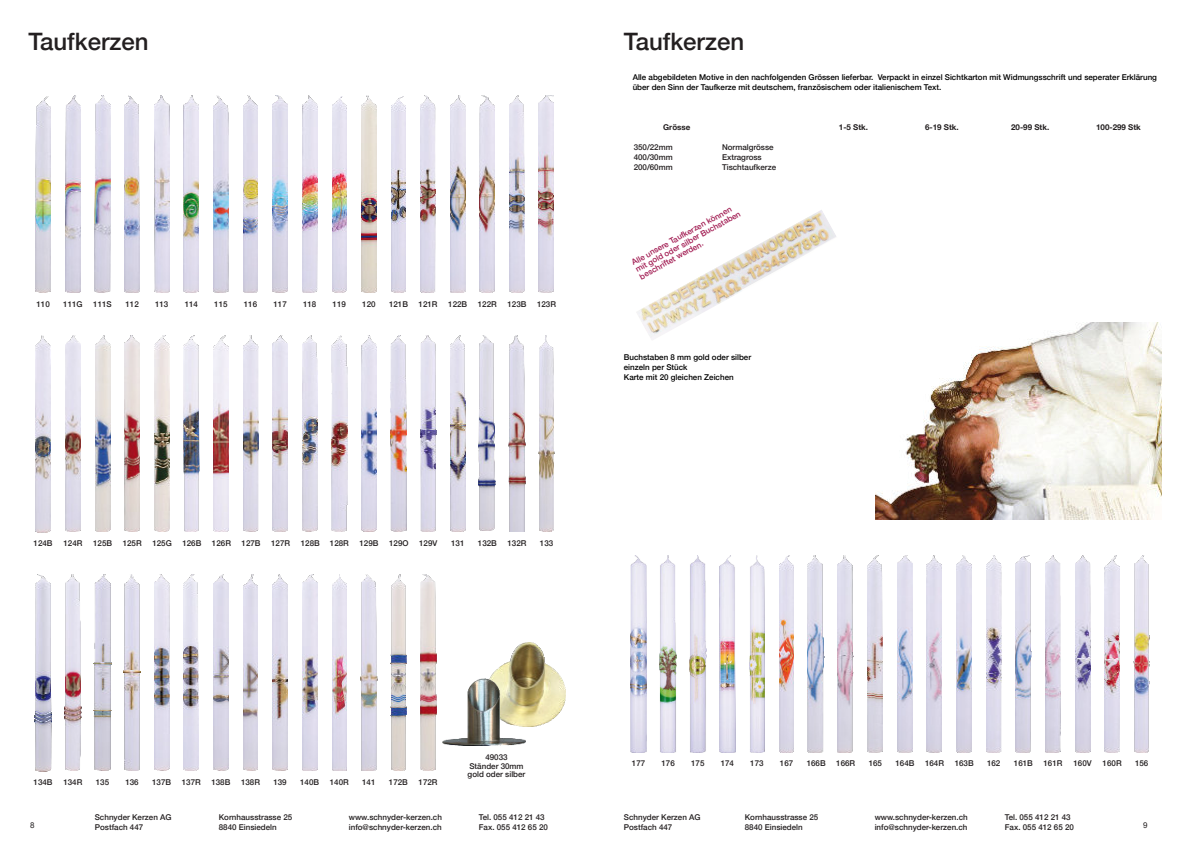
<style>
.page{position:relative;width:1191px;height:842px;background:#fff}
.page>*{position:absolute;margin:0;border:0;box-sizing:border-box;transform-origin:0 0}
.t1{font:500 24px "Helvetica Neue";color:#231f20}
.t2{font:500 8px/10px "Helvetica Neue";color:#231f20}
.t3{font:500 8px/10px "Helvetica Neue";color:#000}
.t4{font:500 8px/8.2px "Helvetica Neue";color:#a21d53}
.t5{font:700 8px "Helvetica Neue";color:#231f20}
.t6{font:8px "Arial";color:#231f20}
</style>
<div class="page">
<img style="left:35px;top:575px;width:17px;height:196px">
<img style="left:36px;top:336px;width:15px;height:196px">
<img style="left:35px;top:96px;width:15px;height:197px">
<img style="left:65px;top:96px;width:16px;height:197px">
<img style="left:95px;top:96px;width:15px;height:196px">
<img style="left:125px;top:96px;width:15px;height:197px">
<img style="left:154px;top:96px;width:15px;height:197px">
<img style="left:184px;top:96px;width:15px;height:197px">
<img style="left:214px;top:96px;width:15px;height:197px">
<img style="left:243px;top:96px;width:15px;height:197px">
<img style="left:273px;top:96px;width:14px;height:197px">
<img style="left:302px;top:96px;width:15px;height:197px">
<img style="left:332px;top:96px;width:15px;height:197px">
<img style="left:361px;top:96px;width:15px;height:197px">
<img style="left:391px;top:96px;width:15px;height:197px">
<img style="left:420px;top:96px;width:16px;height:197px">
<img style="left:450px;top:96px;width:15px;height:197px">
<img style="left:480px;top:96px;width:15px;height:197px">
<img style="left:509px;top:96px;width:15px;height:197px">
<img style="left:538px;top:96px;width:16px;height:196px">
<img style="left:65px;top:335px;width:16px;height:197px">
<img style="left:95px;top:335px;width:15px;height:197px">
<img style="left:125px;top:335px;width:15px;height:197px">
<img style="left:154px;top:335px;width:15px;height:197px">
<img style="left:184px;top:335px;width:15px;height:197px">
<img style="left:214px;top:335px;width:14px;height:197px">
<img style="left:243px;top:336px;width:15px;height:196px">
<img style="left:273px;top:336px;width:15px;height:196px">
<img style="left:302px;top:335px;width:15px;height:197px">
<img style="left:332px;top:335px;width:15px;height:197px">
<img style="left:361px;top:335px;width:16px;height:197px">
<img style="left:391px;top:335px;width:15px;height:197px">
<img style="left:420px;top:335px;width:16px;height:197px">
<img style="left:450px;top:335px;width:15px;height:197px">
<img style="left:478px;top:335px;width:17px;height:195px">
<img style="left:509px;top:335px;width:16px;height:197px">
<img style="left:538px;top:335px;width:17px;height:197px">
<img style="left:64px;top:574px;width:18px;height:197px">
<img style="left:94px;top:574px;width:17px;height:197px">
<img style="left:124px;top:574px;width:16px;height:197px">
<img style="left:154px;top:574px;width:15px;height:197px">
<img style="left:184px;top:574px;width:15px;height:197px">
<img style="left:214px;top:574px;width:14px;height:197px">
<img style="left:243px;top:574px;width:15px;height:197px">
<img style="left:273px;top:574px;width:15px;height:197px">
<img style="left:302px;top:574px;width:15px;height:197px">
<img style="left:332px;top:574px;width:14px;height:197px">
<img style="left:360px;top:574px;width:17px;height:197px">
<img style="left:390px;top:574px;width:16px;height:197px">
<img style="left:420px;top:574px;width:16px;height:197px">
<img style="left:486px;top:642px;width:79px;height:85px">
<img style="left:442px;top:679px;width:83px;height:67px">
<img style="left:875px;top:323px;width:286px;height:197px">
<img style="left:631px;top:555px;width:15px;height:197px">
<img style="left:659px;top:555px;width:18px;height:197px">
<img style="left:689px;top:555px;width:17px;height:197px">
<img style="left:719px;top:555px;width:16px;height:197px">
<img style="left:749px;top:555px;width:16px;height:197px">
<img style="left:779px;top:555px;width:15px;height:197px">
<img style="left:808px;top:555px;width:16px;height:197px">
<img style="left:837px;top:555px;width:17px;height:197px">
<img style="left:868px;top:555px;width:15px;height:197px">
<img style="left:897px;top:555px;width:15px;height:197px">
<img style="left:927px;top:555px;width:15px;height:197px">
<img style="left:956px;top:555px;width:15px;height:197px">
<img style="left:986px;top:555px;width:15px;height:197px">
<img style="left:1015px;top:555px;width:16px;height:197px">
<img style="left:1045px;top:555px;width:15px;height:197px">
<img style="left:1075px;top:555px;width:15px;height:197px">
<img style="left:1104px;top:555px;width:15px;height:197px">
<img style="left:1133px;top:555px;width:17px;height:197px">
<img style="left:636px;top:210px;width:200px;height:130px">
<h1 class="t1" style="left:28px;top:27px;width:122px">Taufkerzen</h1>
<p class="t2" style="left:36px;top:299px;width:15px">110</p>
<p class="t2" style="left:63px;top:299px;width:21px">111G</p>
<p class="t2" style="left:93px;top:299px;width:20px">111S</p>
<p class="t2" style="left:125px;top:299px;width:15px">112</p>
<p class="t2" style="left:155px;top:299px;width:15px">113</p>
<p class="t2" style="left:185px;top:299px;width:15px">114</p>
<p class="t2" style="left:214px;top:299px;width:15px">115</p>
<p class="t2" style="left:244px;top:299px;width:15px">116</p>
<p class="t2" style="left:273px;top:299px;width:15px">117</p>
<p class="t2" style="left:303px;top:299px;width:15px">118</p>
<p class="t2" style="left:333px;top:299px;width:15px">119</p>
<p class="t2" style="left:362px;top:299px;width:15px">120</p>
<p class="t2" style="left:389px;top:299px;width:20px">121B</p>
<p class="t2" style="left:418px;top:299px;width:20px">121R</p>
<p class="t2" style="left:448px;top:299px;width:20px">122B</p>
<p class="t2" style="left:478px;top:299px;width:20px">122R</p>
<p class="t2" style="left:507px;top:299px;width:20px">123B</p>
<p class="t2" style="left:537px;top:299px;width:20px">123R</p>
<p class="t2" style="left:34px;top:538px;width:20px">124B</p>
<p class="t2" style="left:64px;top:538px;width:20px">124R</p>
<p class="t2" style="left:93px;top:538px;width:20px">125B</p>
<p class="t2" style="left:123px;top:538px;width:20px">125R</p>
<p class="t2" style="left:152px;top:538px;width:21px">125G</p>
<p class="t2" style="left:182px;top:538px;width:20px">126B</p>
<p class="t2" style="left:212px;top:538px;width:20px">126R</p>
<p class="t2" style="left:242px;top:538px;width:20px">127B</p>
<p class="t2" style="left:271px;top:538px;width:20px">127R</p>
<p class="t2" style="left:301px;top:538px;width:20px">128B</p>
<p class="t2" style="left:330px;top:538px;width:20px">128R</p>
<p class="t2" style="left:359px;top:538px;width:20px">129B</p>
<p class="t2" style="left:389px;top:538px;width:21px">129O</p>
<p class="t2" style="left:419px;top:538px;width:20px">129V</p>
<p class="t2" style="left:451px;top:538px;width:15px">131</p>
<p class="t2" style="left:478px;top:538px;width:20px">132B</p>
<p class="t2" style="left:507px;top:538px;width:20px">132R</p>
<p class="t2" style="left:540px;top:538px;width:15px">133</p>
<h1 class="t1" style="left:624px;top:27px;width:122px">Taufkerzen</h1>
<p class="t3" style="left:632px;top:72px;width:526px">Alle abgebildeten Motive in den nachfolgenden Grössen lieferbar. Verpackt in einzel Sichtkarton mit Widmungsschrift und seperater Erklärung über den Sinn der Taufkerze mit deutschem, französischem oder italienischem Text.</p>
<p class="t5" style="left:663px;top:122px;width:29px">Grösse</p>
<p class="t5" style="left:839px;top:122px;width:31px">1-5 Stk.</p>
<p class="t5" style="left:925px;top:122px;width:35px">6-19 Stk.</p>
<p class="t5" style="left:1011px;top:122px;width:40px">20-99 Stk.</p>
<p class="t5" style="left:1096px;top:122px;width:46px">100-299 Stk</p>
<p class="t2" style="left:633px;top:142px;width:40px">350/22mm</p>
<p class="t2" style="left:722px;top:142px;width:53px">Normalgrösse</p>
<p class="t2" style="left:633px;top:152px;width:40px">400/30mm</p>
<p class="t2" style="left:722px;top:152px;width:41px">Extragross</p>
<p class="t2" style="left:633px;top:162px;width:40px">200/60mm</p>
<p class="t2" style="left:722px;top:162px;width:56px">Tischtaufkerze</p>
<p class="t4" style="left:630px;top:259px;width:120px;rotate:-29deg">Alle unsere Taufkerzen können mit gold oder silber Buchstaben beschriftet werden.</p>
<p class="t3" style="left:624px;top:352px;width:129px">Buchstaben 8 mm gold oder silber einzeln per Stück<br>Karte mit 20 gleichen Zeichen</p>
<p class="t2" style="left:34px;top:777px;width:20px">134B</p>
<p class="t2" style="left:63px;top:777px;width:20px">134R</p>
<p class="t2" style="left:96px;top:777px;width:15px">135</p>
<p class="t2" style="left:125px;top:777px;width:15px">136</p>
<p class="t2" style="left:152px;top:777px;width:20px">137B</p>
<p class="t2" style="left:182px;top:777px;width:20px">137R</p>
<p class="t2" style="left:211px;top:777px;width:20px">138B</p>
<p class="t2" style="left:241px;top:777px;width:20px">138R</p>
<p class="t2" style="left:273px;top:777px;width:15px">139</p>
<p class="t2" style="left:300px;top:777px;width:20px">140B</p>
<p class="t2" style="left:330px;top:777px;width:20px">140R</p>
<p class="t2" style="left:362px;top:777px;width:15px">141</p>
<p class="t2" style="left:389px;top:777px;width:20px">172B</p>
<p class="t2" style="left:418px;top:777px;width:20px">172R</p>
<p class="t2" style="left:467px;top:753px;width:59px;line-height:8.2px;text-align:center">49033<br>Ständer 30mm gold oder silber</p>
<p class="t2" style="left:95px;top:812px;width:78px">Schnyder Kerzen AG<br>Postfach 447</p>
<p class="t2" style="left:349px;top:812px;width:95px">www.schnyder-kerzen.ch info@schnyder-kerzen.ch</p>
<p class="t2" style="left:479px;top:812px;width:71px">Tel. 055 412 21 43<br>Fax. 055 412 65 20</p>
<p class="t2" style="left:219px;top:812px;width:75px">Kornhausstrasse 25</p>
<p class="t6" style="left:30px;top:823px;width:6px">8</p>
<p class="t2" style="left:219px;top:822px;width:59px">8840 Einsiedeln</p>
<p class="t2" style="left:632px;top:758px;width:15px">177</p>
<p class="t2" style="left:661px;top:758px;width:15px">176</p>
<p class="t2" style="left:691px;top:758px;width:15px">175</p>
<p class="t2" style="left:720px;top:758px;width:15px">174</p>
<p class="t2" style="left:750px;top:758px;width:15px">173</p>
<p class="t2" style="left:780px;top:758px;width:15px">167</p>
<p class="t2" style="left:806px;top:758px;width:20px">166B</p>
<p class="t2" style="left:836px;top:758px;width:20px">166R</p>
<p class="t2" style="left:868px;top:758px;width:15px">165</p>
<p class="t2" style="left:895px;top:758px;width:20px">164B</p>
<p class="t2" style="left:925px;top:758px;width:20px">164R</p>
<p class="t2" style="left:954px;top:758px;width:20px">163B</p>
<p class="t2" style="left:987px;top:758px;width:15px">162</p>
<p class="t2" style="left:1013px;top:758px;width:20px">161B</p>
<p class="t2" style="left:1043px;top:758px;width:20px">161R</p>
<p class="t2" style="left:1073px;top:758px;width:20px">160V</p>
<p class="t2" style="left:1102px;top:758px;width:20px">160R</p>
<p class="t2" style="left:1135px;top:758px;width:15px">156</p>
<p class="t2" style="left:624px;top:812px;width:78px">Schnyder Kerzen AG<br>Postfach 447</p>
<p class="t2" style="left:874px;top:812px;width:95px">www.schnyder-kerzen.ch info@schnyder-kerzen.ch</p>
<p class="t2" style="left:1004px;top:812px;width:71px">Tel. 055 412 21 43<br>Fax. 055 412 65 20</p>
<p class="t2" style="left:745px;top:812px;width:75px">Kornhausstrasse 25<br>8840 Einsiedeln</p>
<p class="t6" style="left:1143px;top:822px;width:6px">9</p>
</div>
